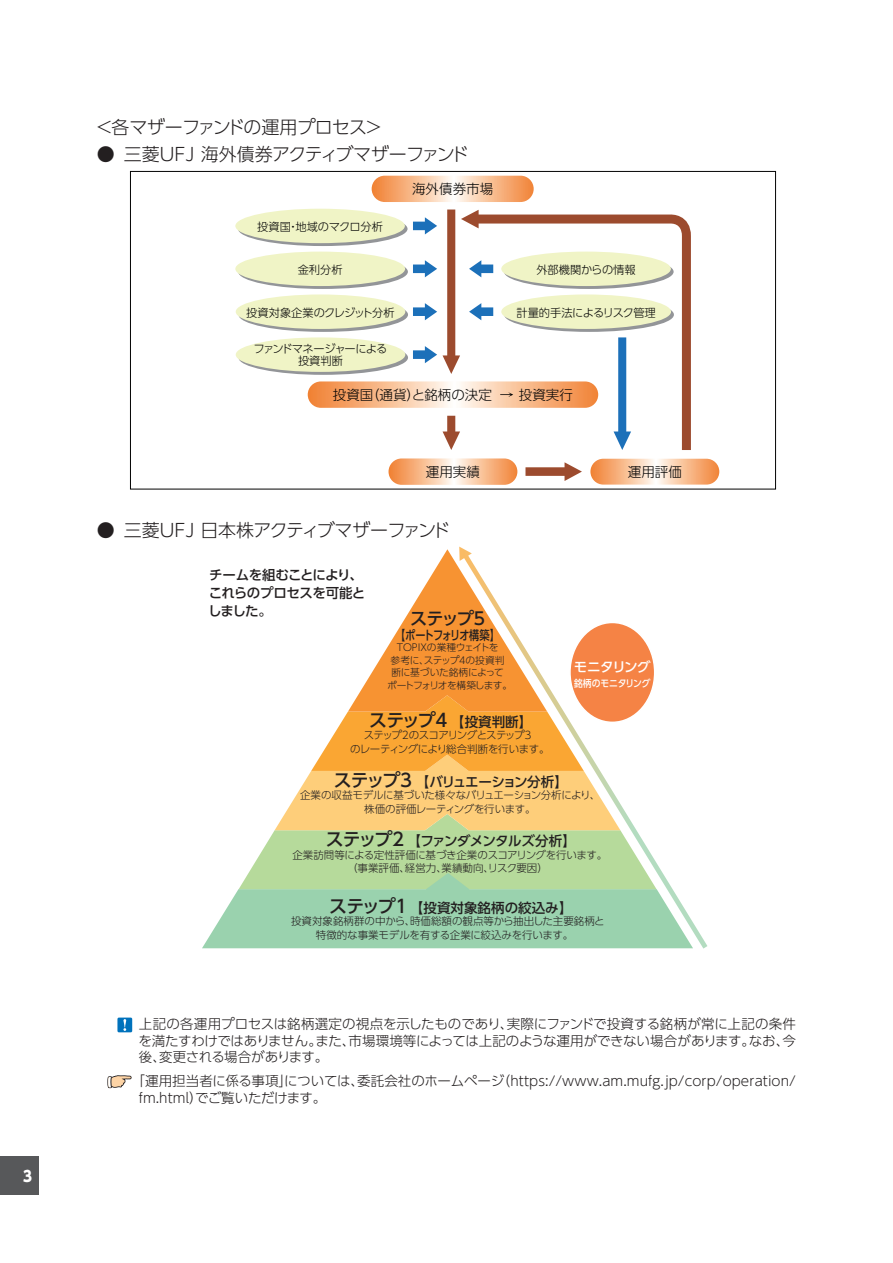
<style>
.page{position:relative;width:893px;height:1263px;background:#fff}
.page>*{position:absolute;margin:0;border:0;box-sizing:border-box;transform-origin:0 0}
.t1{font:300 18px "UD Shin Go Pro";letter-spacing:-.09em;color:#231f20}
.t2{font:300 18px "UD Shin Go Pro";letter-spacing:-.05em;color:#231f20}
.t3{font:500 17.25px "UD Shin Go Pro";letter-spacing:-.125em;color:#231f20}
.t4{font:800 15px "UD Shin Go Pro";color:#fff;scale:.9 1}
.t5{font:300 13.5px/16.5px "UD Shin Go Pro";color:#231f20;text-align:justify}
.t6{font:500 13.5px/18px "UD Shin Go Pro";letter-spacing:-.03em;color:#231f20}
.t7{font:300 13.5px "UD Shin Go Pro";color:#030303}
.t8{font:500 13.5px "UD Shin Go Pro";letter-spacing:-.08em;color:#231f20}
.t9{font:500 13.5px "UD Shin Go Pro";color:#231f20}
.t10{font:500 13.5px "UD Shin Go Pro";letter-spacing:-.045em;color:#fff}
.t11{font:500 12.75px "UD Shin Go Pro";letter-spacing:-.11em;color:#231f20;scale:.8 1}
.t12{font:300 11.25px "UD Shin Go Pro";color:#030303}
.t13{font:300 11.25px/12px "UD Shin Go Pro";letter-spacing:-.075em;color:#030303;text-align:center}
.t14{font:300 11.25px "UD Shin Go Pro";letter-spacing:-.05em;color:#030303}
.t15{font:300 11.25px "UD Shin Go Pro";letter-spacing:-.02em;color:#030303}
.t16{font:300 10.5px/13.5px "UD Shin Go Pro";letter-spacing:-.03em;color:#231f20;text-align:center}
.t17{font:300 10.5px/13.5px "UD Shin Go Pro";color:#231f20;text-align:center}
.t18{font:300 10.5px/13.5px "UD Shin Go Pro";letter-spacing:-.065em;color:#231f20;text-align:center}
.t19{font:300 9.75px/12.8px "UD Shin Go Pro";letter-spacing:-.035em;color:#231f20;text-align:center}
.t20{font:500 9.75px "UD Shin Go Pro";letter-spacing:-.02em;color:#fff;scale:.9 1}
.s1{font-size:18px}
</style>
<div class="page">
<div style="left:0;top:1157px;width:38px;height:38px;background:#57585a"></div>
<svg style="left:413px;top:217px;width:24px;height:17px"></svg>
<svg style="left:413px;top:260px;width:24px;height:17px"></svg>
<svg style="left:413px;top:303px;width:24px;height:17px"></svg>
<svg style="left:413px;top:346px;width:24px;height:17px"></svg>
<svg style="left:493px;top:214px;width:202px;height:245px"></svg>
<svg style="left:443px;top:209px;width:50px;height:165px"></svg>
<svg style="left:614px;top:337px;width:17px;height:113px"></svg>
<svg style="left:443px;top:416px;width:17px;height:34px"></svg>
<svg style="left:525px;top:462px;width:57px;height:19px"></svg>
<svg style="left:238px;top:297px;width:170px;height:35px"></svg>
<div style="left:236px;top:294px;width:169px;height:35px;background:#f0f4c6;border-radius:50%"></div>
<svg style="left:590px;top:459px;width:129px;height:26px;background:#f8c097"></svg>
<svg style="left:238px;top:212px;width:170px;height:34px"></svg>
<div style="left:235px;top:209px;width:170px;height:34px;background:#f0f4c6;border-radius:50%"></div>
<svg style="left:238px;top:254px;width:170px;height:35px"></svg>
<div style="left:235px;top:252px;width:170px;height:34px;background:#f0f4c6;border-radius:50%"></div>
<svg style="left:238px;top:340px;width:170px;height:35px"></svg>
<div style="left:236px;top:337px;width:169px;height:35px;background:#f0f4c6;border-radius:50%"></div>
<svg style="left:504px;top:297px;width:170px;height:35px"></svg>
<div style="left:501px;top:294px;width:170px;height:35px;background:#f0f4c6;border-radius:50%"></div>
<svg style="left:504px;top:254px;width:170px;height:35px"></svg>
<div style="left:501px;top:252px;width:170px;height:34px;background:#f0f4c6;border-radius:50%"></div>
<svg style="left:308px;top:381px;width:290px;height:27px;background:#f8bf96"></svg>
<svg style="left:388px;top:458px;width:129px;height:27px;background:#f8c39c"></svg>
<svg style="left:372px;top:176px;width:162px;height:26px;background:#f8bf95"></svg>
<svg style="left:500px;top:392px;width:13px;height:5px"></svg>
<svg style="left:202px;top:549px;width:257px;height:399px"></svg>
<svg style="left:459px;top:547px;width:248px;height:401px"></svg>
<div style="left:570px;top:622px;width:85px;height:100px;background:#f58345;border-radius:50%"></div>
<div style="left:569px;top:622px;width:86px;height:101px;border:2px solid #fff;border-radius:50%"></div>
<div style="left:117px;top:1017px;width:15px;height:15px;background:#0072bc"></div>
<svg style="left:123px;top:1019px;width:3px;height:12px"></svg>
<svg style="left:107px;top:1075px;width:24px;height:14px"></svg>
<p class="t4" style="left:23px;top:1163px;width:11px">3</p>
<h1 class="t2" style="left:95px;top:113px;width:289px">＜各マザーファンドの運用プロセス＞</h1>
<h1 class="t1" style="left:97px;top:140px;width:373px">● 三菱ＵＦＪ 海外債券アクティブマザーファンド</h1>
<p class="t7" style="left:412px;top:178px;width:82px">海外債券市場</p>
<p class="t12" style="left:257px;top:218px;width:127px">投資国・地域のマクロ分析</p>
<p class="t15" style="left:298px;top:260px;width:46px">金利分析</p>
<p class="t12" style="left:246px;top:303px;width:150px">投資対象企業のクレジット分析</p>
<p class="t13" style="left:253px;top:342px;width:136px">ファンドマネージャーによる投資判断</p>
<p class="t12" style="left:536px;top:260px;width:101px">外部機関からの情報</p>
<p class="t14" style="left:516px;top:303px;width:141px">計量的手法によるリスク管理</p>
<p class="t7" style="left:333px;top:384px;width:241px">投資国（通貨）と銘柄の決定　　投資実行</p>
<p class="t7" style="left:426px;top:461px;width:55px">運用実績</p>
<p class="t7" style="left:628px;top:461px;width:55px">運用評価</p>
<h1 class="t1" style="left:97px;top:515px;width:355px">● 三菱ＵＦＪ 日本株アクティブマザーファンド</h1>
<p class="t6" style="left:208px;top:565px;width:159px">チームを組むことにより、これらのプロセスを可能としました。</p>
<p class="t19" style="left:387px;top:640px;width:127px">TOPIXの業種ウェイトを<br>参考に、ステップ４の投資判断に基づいた銘柄によって<br>ポートフォリオを構築します。</p>
<p class="t18" style="left:350px;top:728px;width:201px">ステップ２のスコアリングとステップ３<br>のレーティングにより総合判断を行います。</p>
<p class="t16" style="left:300px;top:788px;width:302px">企業の収益モデルに基づいた様々なバリュエーション分析により、株価の評価レーティングを行います。</p>
<p class="t16" style="left:292px;top:847px;width:316px">企業訪問等による定性評価に基づき企業のスコアリングを行います。（事業評価、経営力、業績動向、リスク要因）</p>
<p class="t3" style="left:410px;top:605px;width:79px">ステップ５</p>
<p class="t11" style="left:395px;top:625px;width:133px">【ポートフォリオ構築】</p>
<p class="t10" style="left:574px;top:656px;width:78px">モニタリング</p>
<p class="t20" style="left:574px;top:676px;width:86px">銘柄のモニタリング</p>
<p class="t6" style="left:369px;top:712px;width:165px"><span class="s1">ステップ４</span>【投資判断】</p>
<p class="t8" style="left:334px;top:771px;width:236px"><span class="s1">ステップ３</span>【バリュエーション分析】</p>
<p class="t6" style="left:326px;top:832px;width:252px"><span class="s1">ステップ２</span>【ファンダメンタルズ分析】</p>
<p class="t9" style="left:329px;top:897px;width:245px"><span class="s1">ステップ１</span>【投資対象銘柄の絞込み】</p>
<p class="t17" style="left:291px;top:914px;width:315px">投資対象銘柄群の中から、時価総額の観点等から抽出した主要銘柄と特徴的な事業モデルを有する企業に絞込みを行います。　</p>
<p class="t5" style="left:139px;top:1015px;width:659px">上記の各運用プロセスは銘柄選定の視点を示したものであり、実際にファンドで投資する銘柄が常に上記の条件を満たすわけではありません。また、市場環境等によっては上記のような運用ができない場合があります。なお、今後、変更される場合があります。</p>
<p class="t5" style="left:139px;top:1072px;width:658px;text-indent:-7px">「運用担当者に係る事項」については、委託会社のホームページ（https://www.am.mufg.jp/corp/operation/ fm.html）でご覧いただけます。</p>
</div>
